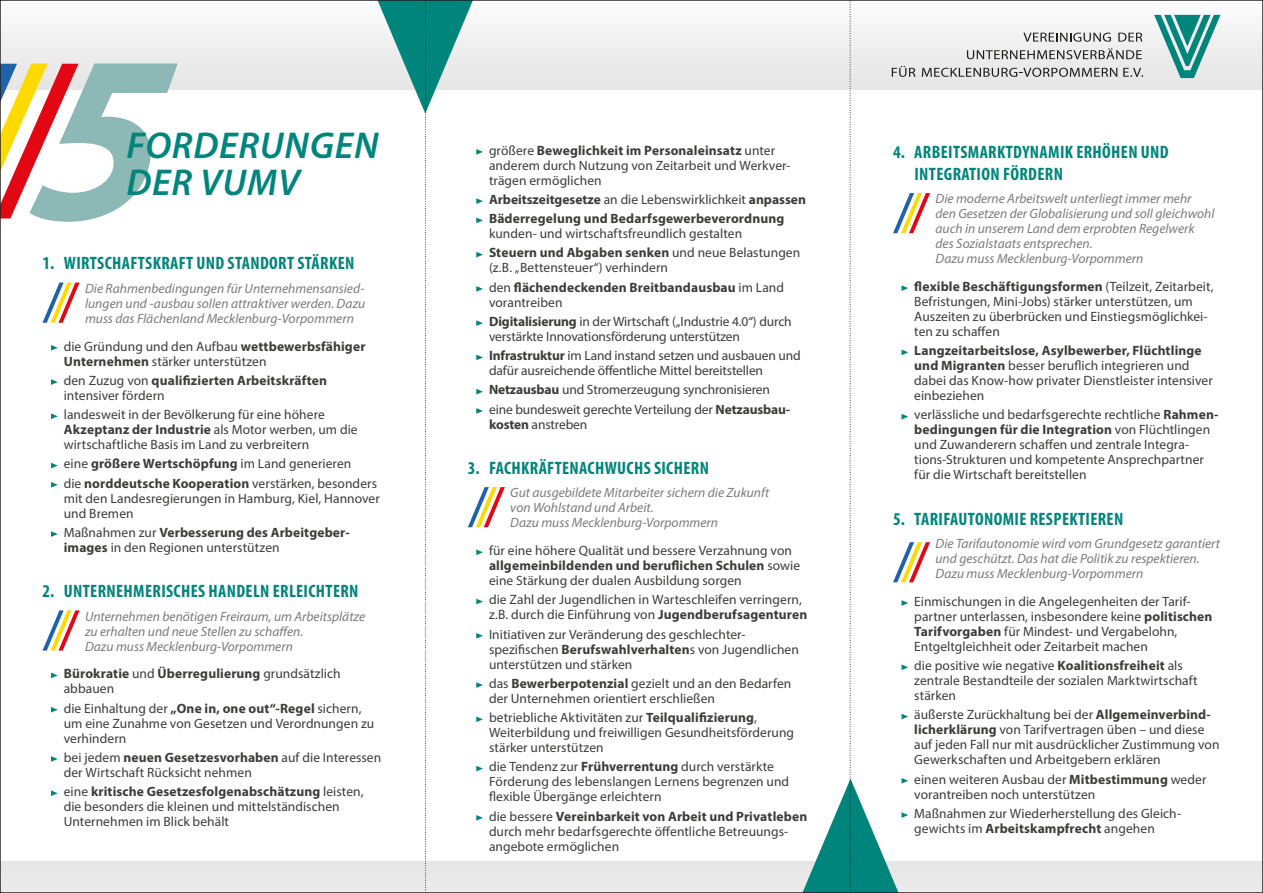
<style>
.page{position:relative;width:1263px;height:893px;background:#fff}
.page>*{position:absolute;margin:0;border:0;box-sizing:border-box;transform-origin:0 0}
.t1{font:italic 600 37.5px/37.5px "Myriad Pro";letter-spacing:.02em;color:#00857c}
.t2{font:700 condensed 18px/21.6px "Myriad Pro";letter-spacing:.02em;color:#00857c}
.t3{font:13.5px/15px "Myriad Pro";letter-spacing:.005em;color:#3c3c3b}
.t4{font:italic 13.5px/15px "Myriad Pro";color:#7c7b7b}
.t5{font:700 13.5px/15px "Myriad Pro";letter-spacing:.01em;color:#3c3c3b}
.s1{font-weight:700}
.s2{font-weight:400}
</style>
<div class="page">
<div style="left:0;top:0;width:1263px;height:89px;background:#f1f0f1"></div>
<svg style="left:51px;top:345px;width:7px;height:6px"></svg>
<svg style="left:51px;top:379px;width:7px;height:6px"></svg>
<svg style="left:51px;top:413px;width:7px;height:6px"></svg>
<svg style="left:51px;top:463px;width:7px;height:5px"></svg>
<svg style="left:51px;top:482px;width:7px;height:6px"></svg>
<svg style="left:51px;top:531px;width:7px;height:6px"></svg>
<svg style="left:51px;top:673px;width:7px;height:5px"></svg>
<svg style="left:51px;top:707px;width:7px;height:5px"></svg>
<svg style="left:51px;top:756px;width:7px;height:6px"></svg>
<svg style="left:51px;top:790px;width:7px;height:6px"></svg>
<svg style="left:1154px;top:15px;width:66px;height:63px"></svg>
<div style="left:0;top:861px;width:1263px;height:32px;background:#e8e8e9"></div>
<svg style="left:43px;top:282px;width:37px;height:41px"></svg>
<svg style="left:43px;top:610px;width:37px;height:41px"></svg>
<svg style="left:2px;top:63px;width:176px;height:159px"></svg>
<svg style="left:377px;top:0;width:128px;height:893px"></svg>
<svg style="left:802px;top:0;width:341px;height:893px"></svg>
<h1 class="t1" style="left:127px;top:126px;width:254px">FORDERUNGEN<br>DER VUMV</h1>
<h2 class="t2" style="left:43px;top:252px;width:313px">1. WIRTSCHAFTSKRAFT UND STANDORT STÄRKEN</h2>
<p class="t4" style="left:85px;top:281px;width:282px;text-align:justify">Die Rahmenbedingungen für Unternehmensansied&shy;lungen und -ausbau sollen attraktiver werden. Dazu muss das Flächenland Mecklenburg-Vorpommern</p>
<p class="t3" style="left:64px;top:338px;width:303px">die Gründung und den Aufbau <span class="s1">wettbewerbsfähiger<br>Unternehmen</span> stärker unterstützen</p>
<p class="t3" style="left:64px;top:373px;width:265px">den Zuzug von <span class="s1">qualifizierten Arbeitskräften </span>intensiver fördern</p>
<p class="t3" style="left:64px;top:407px;width:295px">landesweit in der Bevölkerung für eine höhere<br><span class="s1">Akzeptanz der Industrie</span> als Motor werben, um die wirtschaftliche Basis im Land zu verbreitern</p>
<p class="t3" style="left:64px;top:454px;width:315px;line-height:19.2px">eine <span class="s1">größere Wertschöpfung</span> im Land generieren<br>die <span class="s1">norddeutsche Kooperation</span> verstärken, besonders</p>
<p class="t3" style="left:64px;top:490px;width:317px">mit den Landesregierungen in Hamburg, Kiel, Hannover und Bremen</p>
<p class="t3" style="left:64px;top:525px;width:287px">Maßnahmen zur <span class="s1">Verbesserung des Arbeitgeber&shy;images</span> in den Regionen unterstützen</p>
<h2 class="t2" style="left:43px;top:580px;width:318px">2. UNTERNEHMERISCHES HANDELN ERLEICHTERN</h2>
<p class="t4" style="left:85px;top:608px;width:282px">Unternehmen benötigen Freiraum, um Arbeitsplätze zu erhalten und neue Stellen zu schaffen.<br>Dazu muss Mecklenburg-Vorpommern</p>
<p class="t5" style="left:64px;top:666px;width:278px">Bürokratie <span class="s2">und</span> Überregulierung <span class="s2">grundsätzlich abbauen</span></p>
<p class="t3" style="left:64px;top:700px;width:312px">die Einhaltung der <span class="s1">„One in, one out“-Regel</span> sichern, um eine Zunahme von Gesetzen und Verordnungen zu verhindern</p>
<p class="t3" style="left:64px;top:749px;width:319px">bei jedem <span class="s1">neuen Gesetzesvorhaben</span> auf die Interessen der Wirtschaft Rücksicht nehmen</p>
<p class="t3" style="left:64px;top:784px;width:301px">eine <span class="s1">kritische Gesetzesfolgenabschätzung</span> leisten, die besonders die kleinen und mittelständischen<br>Unternehmen im Blick behält</p>
<p class="t3" style="left:489px;top:142px;width:302px">größere <span class="s1">Beweglichkeit im Personaleinsatz</span> unter anderem durch Nutzung von Zeitarbeit und Werkver&shy;trägen ermöglichen</p>
<p class="t5" style="left:489px;top:189px;width:318px;line-height:19.2px">Arbeitszeitgesetze <span class="s2">an die Lebenswirklichkeit</span> anpassen<br>Bäderregelung und Bedarfsgewerbeverordnung</p>
<p class="t3" style="left:489px;top:224px;width:313px;line-height:19.2px">kunden- und wirtschaftsfreundlich gestalten<br><span class="s1">Steuern und Abgaben senken</span> und neue Belastungen</p>
<p class="t3" style="left:489px;top:258px;width:297px;line-height:19.2px">(z.B. „Bettensteuer“) verhindern<br>den <span class="s1">flächendeckenden Breitbandausbau</span> im Land</p>
<p class="t3" style="left:489px;top:292px;width:304px;line-height:19.2px">vorantreiben<br><span class="s1">Digitalisierung</span> in der Wirtschaft („Industrie 4.0“) durch</p>
<p class="t3" style="left:489px;top:327px;width:313px;line-height:19.2px">verstärkte Innovationsförderung unterstützen<br><span class="s1">Infrastruktur</span> im Land instand setzen und ausbauen und</p>
<p class="t3" style="left:489px;top:361px;width:303px;line-height:19.2px">dafür ausreichende öffentliche Mittel bereitstellen<br><span class="s1">Netzausbau</span> und Stromerzeugung synchronisieren eine bundesweit gerechte Verteilung der <span class="s1">Netzausbau-</span></p>
<p class="t3" style="left:489px;top:416px;width:100px"><span class="s1">kosten</span> anstreben</p>
<h2 class="t2" style="left:468px;top:457px;width:243px">3. FACHKRÄFTENACHWUCHS SICHERN</h2>
<p class="t4" style="left:510px;top:485px;width:260px">Gut ausgebildete Mitarbeiter sichern die Zukunft von Wohlstand und Arbeit.<br>Dazu muss Mecklenburg-Vorpommern</p>
<p class="t3" style="left:489px;top:543px;width:313px">für eine höhere Qualität und bessere Verzahnung von <span class="s1">allgemeinbildenden und beruflichen Schulen</span> sowie eine Stärkung der dualen Ausbildung sorgen</p>
<p class="t3" style="left:489px;top:592px;width:320px">die Zahl der Jugendlichen in Warteschleifen verringern, z.B. durch die Einführung von <span class="s1">Jugendberufsagenturen</span></p>
<p class="t3" style="left:489px;top:626px;width:311px">Initiativen zur Veränderung des geschlechter&shy;spezifischen <span class="s1">Berufswahlverhalten</span>s von Jugendlichen unterstützen und stärken</p>
<p class="t3" style="left:489px;top:676px;width:304px">das <span class="s1">Bewerberpotenzial</span> gezielt und an den Bedarfen der Unternehmen orientiert erschließen</p>
<p class="t3" style="left:489px;top:710px;width:307px">betriebliche Aktivitäten zur <span class="s1">Teilqualifizierung</span>,<br>Weiterbildung und freiwilligen Gesundheitsförderung stärker unterstützen</p>
<p class="t3" style="left:489px;top:759px;width:302px">die Tendenz zur <span class="s1">Frühverrentung</span> durch verstärkte<br>Förderung des lebenslangen Lernens begrenzen und flexible Übergänge erleichtern</p>
<p class="t3" style="left:489px;top:808px;width:320px">die bessere <span class="s1">Vereinbarkeit von Arbeit und Privatleben </span>durch mehr bedarfsgerechte öffentliche Betreuungs&shy;angebote ermöglichen</p>
<h2 class="t2" style="left:914px;top:141px;width:256px;text-indent:-21px">4. ARBEITSMARKTDYNAMIK ERHÖHEN UND<br>INTEGRATION FÖRDERN</h2>
<p class="t4" style="left:935px;top:191px;width:280px">Die moderne Arbeitswelt unterliegt immer mehr den Gesetzen der Globalisierung und soll gleichwohl auch in unserem Land dem erprobten Regelwerk des Sozialstaats entsprechen.<br>Dazu muss Mecklenburg-Vorpommern</p>
<p class="t3" style="left:914px;top:279px;width:301px"><span class="s1">flexible Beschäftigungsformen</span> (Teilzeit, Zeitarbeit, Befristungen, Mini-Jobs) stärker unterstützen, um Auszeiten zu überbrücken und Einstiegsmöglichkei&shy;ten zu schaffen</p>
<p class="t3" style="left:914px;top:343px;width:300px"><span class="s1">Langzeitarbeitslose, Asylbewerber, Flüchtlinge und Migranten</span> besser beruflich integrieren und dabei das Know-how privater Dienstleister intensiver einbeziehen</p>
<p class="t3" style="left:914px;top:407px;width:306px">verlässliche und bedarfsgerechte rechtliche <span class="s1">Rahmen&shy;bedingungen für die Integration</span> von Flüchtlingen und Zuwanderern schaffen und zentrale Integra&shy;tions-Strukturen und kompetente Ansprechpartner für die Wirtschaft bereitstellen</p>
<h2 class="t2" style="left:893px;top:507px;width:232px">5. TARIFAUTONOMIE RESPEKTIEREN</h2>
<p class="t4" style="left:935px;top:536px;width:286px">Die Tarifautonomie wird vom Grundgesetz garantiert und geschützt. Das hat die Politik zu respektieren.<br>Dazu muss Mecklenburg-Vorpommern</p>
<p class="t3" style="left:914px;top:594px;width:300px">Einmischungen in die Angelegenheiten der Tarif&shy;partner unterlassen, insbesondere keine <span class="s1">politischen Tarifvorgaben</span> für Mindest- und Vergabelohn, Entgeltgleichheit oder Zeitarbeit machen</p>
<p class="t3" style="left:914px;top:658px;width:285px">die positive wie negative <span class="s1">Koalitionsfreiheit</span> als zentrale Bestandteile der sozialen Marktwirtschaft stärken</p>
<p class="t3" style="left:914px;top:707px;width:307px">äußerste Zurückhaltung bei der <span class="s1">Allgemeinverbind&shy;licherklärung</span> von Tarifvertragen üben – und diese auf jeden Fall nur mit ausdrücklicher Zustimmung von Gewerkschaften und Arbeitgebern erklären</p>
<p class="t3" style="left:914px;top:771px;width:294px">einen weiteren Ausbau der <span class="s1">Mitbestimmung</span> weder vorantreiben noch unterstützen</p>
<p class="t3" style="left:914px;top:806px;width:268px">Maßnahmen zur Wiederherstellung des Gleich&shy;gewichts im <span class="s1">Arbeitskampfrecht</span> angehen</p>
</div>
